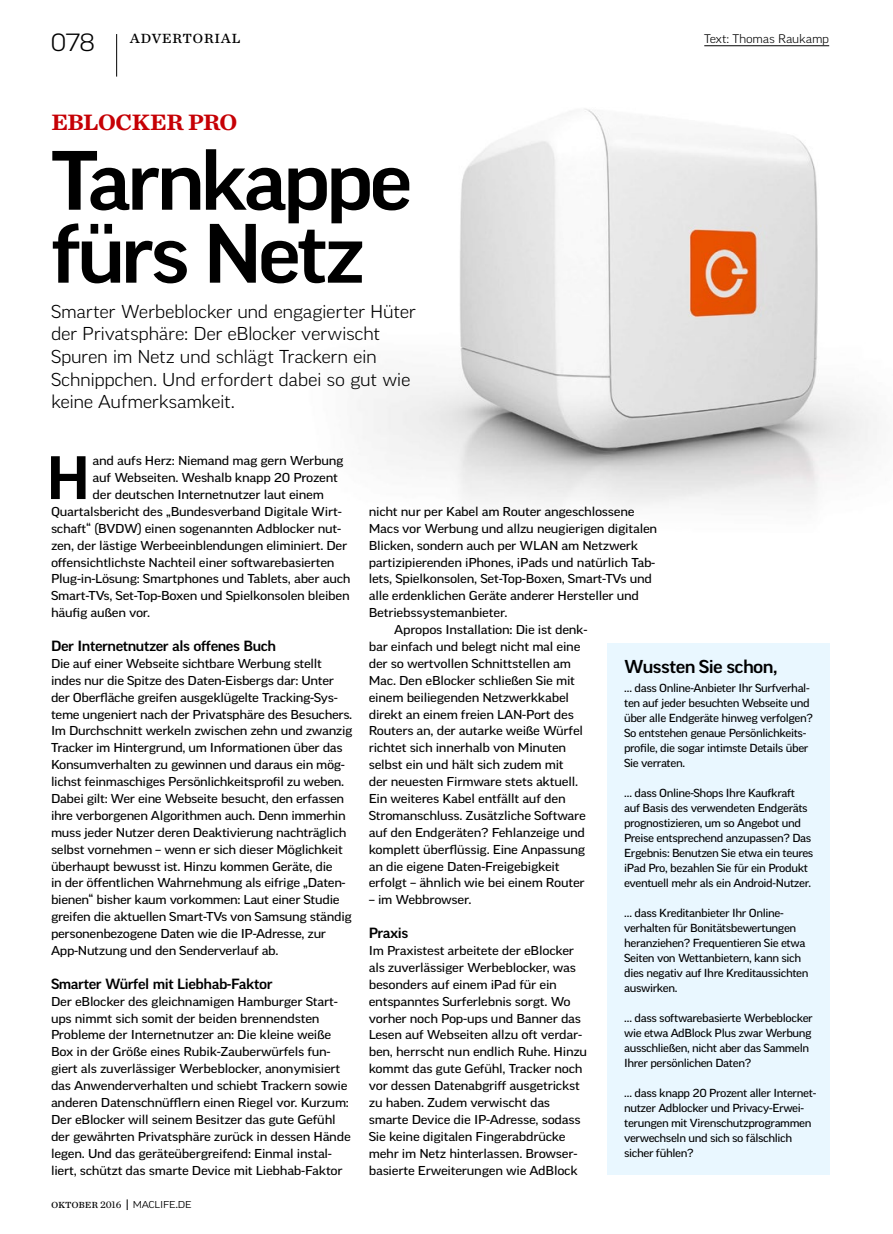
<style>
.page{position:relative;width:893px;height:1234px;background:#fff}
.page>*{position:absolute;margin:0;border:0;box-sizing:border-box;transform-origin:0 0}
.t1{font:500 expanded 81px/72.9px "Good Pro";letter-spacing:-.05em;color:#000}
.t2{font:500 expanded 58.95px "Good Pro";color:#000}
.t3{font:30px "Chronicle Text G1 Semi";letter-spacing:-.035em;color:#c60005}
.t4{font:300 expanded 24px "Good Pro";color:#000}
.t5{font:300 expanded 18px/22.5px "Good Pro";letter-spacing:-.02em;color:#000}
.t6{font:500 expanded 18px "Good Pro";letter-spacing:-.035em;color:#000}
.t7{font:18px "Chronicle Text G1";letter-spacing:.02em;color:#000}
.t8{font:500 expanded 14.25px "Good Pro";letter-spacing:-.03em;color:#000}
.t9{font:expanded 12.45px/16.8px "Good Pro";letter-spacing:-.02em;color:#000}
.t10{font:300 expanded 12px "Good Pro";letter-spacing:-.02em;color:#000}
.t11{font:expanded 11.25px/15px "Good Pro";letter-spacing:-.035em;color:#000}
.s1{font-family:"Chronicle Text G1";font-weight:400;font-stretch:normal}
.s2{font-family:"Chronicle Text G1";font-weight:400;font-stretch:normal;font-size:10.5px}
</style>
<div class="page">
<hr style="left:116px;top:34px;width:1px;height:43px;background:#000">
<img style="left:358px;top:109px;width:519px;height:398px">
<hr style="left:704px;top:45px;width:125px;height:1px;background:#000">
<div style="left:607px;top:642px;width:222px;height:531px;background:#e9f7ff"></div>
<h3 class="t4" style="left:51px;top:29px;width:45px">078</h3>
<h3 class="t7" style="left:130px;top:24px;width:112px">advertorial</h3>
<h3 class="t3" style="left:51px;top:97px;width:188px">eblocker pro</h3>
<h1 class="t1" style="left:51px;top:144px;width:363px">Tarnkappe fürs Netz</h1>
<h3 class="t5" style="left:51px;top:300px;width:366px">Smarter Werbeblocker und engagierter Hüter der Privatsphäre: Der eBlocker verwischt Spuren im Netz und schlägt Trackern ein Schnippchen. Und erfordert dabei so gut wie keine Aufmerksamkeit.</h3>
<p class="t10" style="left:704px;top:31px;width:126px">Text: Thomas Raukamp</p>
<h2 class="t2" style="left:46px;top:444px;width:46px">H</h2>
<p class="t9" style="left:93px;top:452px;width:252px">and aufs Herz: Niemand mag gern Werbung</p>
<p class="t9" style="left:93px;top:469px;width:247px">auf Webseiten. Weshalb knapp 20 Prozent</p>
<p class="t9" style="left:93px;top:486px;width:233px">der deutschen Internetnutzer laut einem</p>
<p class="t9" style="left:51px;top:503px;width:292px">Quartalsbericht des „Bundesverband Digitale Wirt-</p>
<p class="t9" style="left:51px;top:520px;width:292px">schaft“ (BVDW) einen sogenannten Adblocker nut-</p>
<p class="t9" style="left:51px;top:536px;width:298px">zen, der lästige Werbeeinblendungen eliminiert. Der</p>
<p class="t9" style="left:51px;top:553px;width:285px">offensichtlichste Nachteil einer softwarebasierten</p>
<p class="t9" style="left:51px;top:570px;width:301px">Plug-in-Lösung: Smartphones und Tablets, aber auch</p>
<p class="t9" style="left:51px;top:587px;width:300px">Smart-TVs, Set-Top-Boxen und Spielkonsolen bleiben</p>
<p class="t9" style="left:51px;top:604px;width:101px">häufig außen vor.</p>
<p class="t8" style="left:51px;top:637px;width:227px">Der Internetnutzer als offenes Buch</p>
<p class="t9" style="left:51px;top:655px;width:303px">Die auf einer Webseite sichtbare Werbung stellt indes nur die Spitze des Daten-Eisbergs dar: Unter der Oberfläche greifen ausgeklügelte Tracking-Sys&shy;teme ungeniert nach der Privatsphäre des Besuchers.<br>Im Durchschnitt werkeln zwischen zehn und zwanzig Tracker im Hintergrund, um Informationen über das Konsumverhalten zu gewinnen und daraus ein mög&shy;lichst feinmaschiges Persönlichkeitsprofil zu weben.<br>Dabei gilt: Wer eine Webseite besucht, den erfassen ihre verborgenen Algorithmen auch. Denn immerhin muss jeder Nutzer deren Deaktivierung nachträglich selbst vornehmen – wenn er sich dieser Möglichkeit überhaupt bewusst ist. Hinzu kommen Geräte, die<br>in der öffentlichen Wahrnehmung als eifrige „Daten&shy;bienen“ bisher kaum vorkommen: Laut einer Studie greifen die aktuellen Smart-TVs von Samsung ständig personenbezogene Daten wie die IP-Adresse, zur App-Nutzung und den Senderverlauf ab.</p>
<p class="t8" style="left:51px;top:975px;width:223px">Smarter Würfel mit Liebhab-Faktor</p>
<p class="t9" style="left:51px;top:992px;width:301px">Der eBlocker des gleichnamigen Hamburger Start&shy;ups nimmt sich somit der beiden brennendsten Probleme der Internetnutzer an: Die kleine weiße Box in der Größe eines Rubik-Zauberwürfels fun&shy;giert als zuverlässiger Werbeblocker, anonymisiert das Anwenderverhalten und schiebt Trackern sowie anderen Datenschnüfflern einen Riegel vor. Kurzum:<br>Der eBlocker will seinem Besitzer das gute Gefühl der gewährten Privatsphäre zurück in dessen Hände legen. Und das geräteübergreifend: Einmal instal&shy;liert, schützt das smarte Device mit Liebhab-Faktor</p>
<p class="t10" style="left:51px;top:1196px;width:142px"><span class="s1">oktober</span> <span class="s2">2016</span> maclife.de</p>
<p class="t9" style="left:369px;top:503px;width:267px">nicht nur per Kabel am Router angeschlossene</p>
<p class="t9" style="left:369px;top:520px;width:290px">Macs vor Werbung und allzu neugierigen digitalen</p>
<p class="t9" style="left:369px;top:536px;width:271px">Blicken, sondern auch per WLAN am Netzwerk</p>
<p class="t9" style="left:369px;top:553px;width:288px">partizipierenden iPhones, iPads und natürlich Tab-</p>
<p class="t9" style="left:369px;top:570px;width:285px">lets, Spielkonsolen, Set-Top-Boxen, Smart-TVs und</p>
<p class="t9" style="left:369px;top:587px;width:272px">alle erdenklichen Geräte anderer Hersteller und</p>
<p class="t9" style="left:369px;top:604px;width:140px">Betriebssystemanbieter.</p>
<p class="t9" style="left:394px;top:621px;width:195px">Apropos Installation: Die ist denk-</p>
<p class="t9" style="left:369px;top:638px;width:213px">bar einfach und belegt nicht mal eine</p>
<p class="t9" style="left:369px;top:655px;width:204px">der so wertvollen Schnittstellen am</p>
<p class="t9" style="left:369px;top:671px;width:208px">Mac. Den eBlocker schließen Sie mit</p>
<p class="t9" style="left:369px;top:688px;width:202px">einem beiliegenden Netzwerkkabel</p>
<p class="t9" style="left:369px;top:705px;width:207px">direkt an einem freien LAN-Port des</p>
<p class="t9" style="left:369px;top:722px;width:216px">Routers an, der autarke weiße Würfel</p>
<p class="t9" style="left:369px;top:739px;width:199px">richtet sich innerhalb von Minuten</p>
<p class="t9" style="left:369px;top:756px;width:197px">selbst ein und hält sich zudem mit</p>
<p class="t9" style="left:369px;top:773px;width:211px">der neuesten Firmware stets aktuell.</p>
<p class="t9" style="left:369px;top:789px;width:198px">Ein weiteres Kabel entfällt auf den</p>
<p class="t9" style="left:369px;top:806px;width:219px">Stromanschluss. Zusätzliche Software</p>
<p class="t9" style="left:369px;top:823px;width:218px">auf den Endgeräten? Fehlanzeige und</p>
<p class="t9" style="left:369px;top:840px;width:218px">komplett überflüssig. Eine Anpassung</p>
<p class="t9" style="left:369px;top:857px;width:192px">an die eigene Daten-Freigebigkeit</p>
<p class="t9" style="left:369px;top:874px;width:218px">erfolgt – ähnlich wie bei einem Router</p>
<p class="t9" style="left:369px;top:891px;width:104px">– im Webbrowser.</p>
<p class="t8" style="left:369px;top:924px;width:41px">Praxis</p>
<p class="t9" style="left:369px;top:941px;width:220px">Im Praxistest arbeitete der eBlocker als zuverlässiger Werbeblocker, was besonders auf einem iPad für ein entspanntes Surferlebnis sorgt. Wo vorher noch Pop-ups und Banner das Lesen auf Webseiten allzu oft verdar&shy;ben, herrscht nun endlich Ruhe. Hinzu kommt das gute Gefühl, Tracker noch vor dessen Datenabgriff ausgetrickst zu haben. Zudem verwischt das smarte Device die IP-Adresse, sodass Sie keine digitalen Fingerabdrücke mehr im Netz hinterlassen. Browser&shy;basierte Erweiterungen wie AdBlock</p>
<h3 class="t6" style="left:624px;top:655px;width:155px">Wussten Sie schon,</h3>
<p class="t11" style="left:624px;top:680px;width:190px">… dass Online-Anbieter Ihr Surfverhal&shy;ten auf jeder besuchten Webseite und über alle Endgeräte hinweg verfolgen?<br>So entstehen genaue Persönlichkeits&shy;profile, die sogar intimste Details über Sie verraten.</p>
<p class="t11" style="left:624px;top:785px;width:191px">… dass Online-Shops Ihre Kaufkraft auf Basis des verwendeten Endgeräts prognostizieren, um so Angebot und Preise entsprechend anzupassen? Das Ergebnis: Benutzen Sie etwa ein teures iPad Pro, bezahlen Sie für ein Produkt eventuell mehr als ein Android-Nutzer.</p>
<p class="t11" style="left:624px;top:905px;width:186px">… dass Kreditanbieter Ihr Online&shy;verhalten für Bonitätsbewertungen heranziehen? Frequentieren Sie etwa<br>Seiten von Wettanbietern, kann sich dies negativ auf Ihre Kreditaussichten auswirken.</p>
<p class="t11" style="left:624px;top:1010px;width:190px">… dass softwarebasierte Werbeblocker wie etwa AdBlock Plus zwar Werbung ausschließen, nicht aber das Sammeln Ihrer persönlichen Daten?</p>
<p class="t11" style="left:624px;top:1085px;width:194px">… dass knapp 20 Prozent aller Internet&shy;nutzer Adblocker und Privacy-Erwei&shy;terungen mit Virenschutzprogrammen verwechseln und sich so fälschlich sicher fühlen?</p>
</div>
